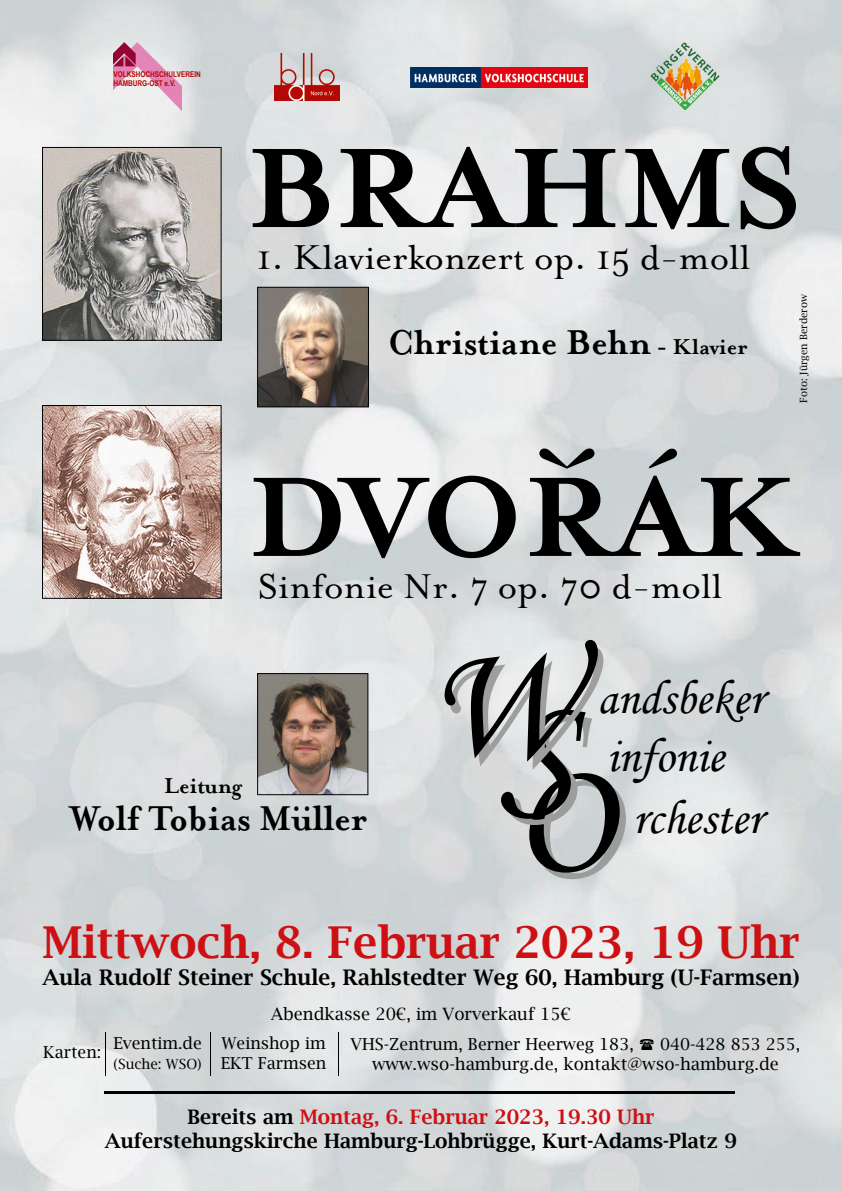
<style>
.page{position:relative;width:842px;height:1191px;background:#fff}
.page>*{position:absolute;margin:0;border:0;box-sizing:border-box;transform-origin:0 0}
.t1{font:166.4px "Monotype Corsiva";color:#000}
.t2{font:700 130px "Mrs Eaves";color:#000}
.t3{font:48.5px "Monotype Corsiva";color:#000}
.t4{font:600 44px "Lucida Bright";color:#cd1013}
.t5{font:40px "Mrs Eaves Smart Lig Roman";color:#000}
.t6{font:700 40px "Mrs Eaves";color:#000;scale:.95 1}
.t7{font:700 40px "Mrs Eaves Smart Lig";color:#000;scale:.95 1}
.t8{font:700 38px "Mrs Eaves Smart Lig";color:#000;scale:.88 1}
.t9{font:700 25px "Mrs Eaves";color:#000;scale:.95 1}
.t10{font:600 21.5px "Lucida Bright";color:#000}
.t11{font:600 20px/24px "Lucida Bright";color:#000;text-align:center}
.t12{font:17px "Lucida Bright";color:#000}
.t13{font:16.5px/20px "Lucida Bright";color:#000}
.t14{font:14px "Lucida Bright";color:#000}
.t15{font:10px "Lucida Bright";color:#000}
.t16{font:700 7.9px/8.8px "Arial Narrow";color:#b30804}
.s1{font-size:25px}
.s2{color:#cd1013}
</style>
<div class="page">
<img style="left:0;top:0;width:842px;height:1191px">
<img style="left:411px;top:67px;width:177px;height:21px">
<img style="left:651px;top:43px;width:68px;height:67px">
<img style="left:275px;top:54px;width:64px;height:46px">
<img style="left:113px;top:43px;width:68px;height:68px">
<hr style="left:104px;top:1091px;width:630px;height:2px;background:#000">
<svg style="left:539px;top:448px;width:55px;height:20px"></svg>
<svg style="left:257px;top:287px;width:112px;height:120px;background:#84766a"></svg>
<svg style="left:42px;top:147px;width:180px;height:194px;background:#9f9b98"></svg>
<svg style="left:42px;top:405px;width:180px;height:194px;background:#bca39a"></svg>
<svg style="left:257px;top:673px;width:111px;height:122px;background:#85756c"></svg>
<hr style="left:105px;top:1032px;width:1px;height:44px;background:#000">
<hr style="left:210px;top:1032px;width:1px;height:44px;background:#000">
<hr style="left:338px;top:1032px;width:1px;height:44px;background:#000">
<svg style="left:640px;top:1038px;width:14px;height:11px"></svg>
<p class="t16" style="left:113px;top:70px;width:89px">VOLKSHOCHSCHULVEREIN<br>HAMBURG-OST e.V.</p>
<h2 class="t2" style="left:248px;top:113px;width:555px">BRAHMS</h2>
<h3 class="t5" style="left:257px;top:236px;width:495px">1. Klavierkonzert op. 15 d-moll</h3>
<h3 class="t6" style="left:388px;top:319px;width:380px">Christiane Behn <span class="s1">- Klavier</span></h3>
<p class="t15" style="left:798px;top:403px;width:110px;rotate:-90deg">Foto: Jürgen Berderow</p>
<h2 class="t2" style="left:249px;top:442px;width:552px">DVORÁK</h2>
<h3 class="t5" style="left:258px;top:565px;width:466px">Sinfonie Nr. 7 op. 70 d-moll</h3>
<p class="t9" style="left:164px;top:771px;width:83px">Leitung</p>
<h3 class="t7" style="left:70px;top:796px;width:314px">Wolf Tobias Muller</h3>
<h3 class="t8" style="left:292px;top:779px;width:25px">..</h3>
<h1 class="t1" style="left:429px;top:628px;width:146px">WS</h1>
<h3 class="t3" style="left:597px;top:668px;width:168px">andsbeker</h3>
<h3 class="t3" style="left:606px;top:726px;width:119px">infonie</h3>
<h3 class="t3" style="left:633px;top:788px;width:131px">rchester</h3>
<h1 class="t1" style="left:512px;top:718px;width:100px">O</h1>
<h3 class="t4" style="left:43px;top:916px;width:759px">Mittwoch, 8. Februar 2023, 19 Uhr</h3>
<p class="t10" style="left:43px;top:964px;width:758px">Aula Rudolf Steiner Schule, Rahlstedter Weg 60, Hamburg (U-Farmsen)</p>
<p class="t12" style="left:271px;top:1004px;width:302px">Abendkasse 20€, im Vorverkauf 15€</p>
<p class="t13" style="left:113px;top:1033px;width:90px">Eventim.de</p>
<p class="t14" style="left:114px;top:1056px;width:90px">(Suche: WSO)</p>
<p class="t13" style="left:221px;top:1033px;width:107px">Weinshop im<br>EKT Farmsen</p>
<p class="t13" style="left:43px;top:1042px;width:59px">Karten:</p>
<p class="t13" style="left:351px;top:1034px;width:285px">VHS-Zentrum, Berner Heerweg 183,</p>
<p class="t13" style="left:660px;top:1034px;width:142px">040-428 853 255,</p>
<p class="t12" style="left:372px;top:1054px;width:408px">www.wso-hamburg.de, kontakt@wso-hamburg.de</p>
<p class="t11" style="left:105px;top:1104px;width:634px">Bereits am <span class="s2">Montag, 6. Februar 2023, 19.30 Uhr<br></span>Auferstehungskirche Hamburg-Lohbrügge, Kurt-Adams-Platz 9</p>
</div>
